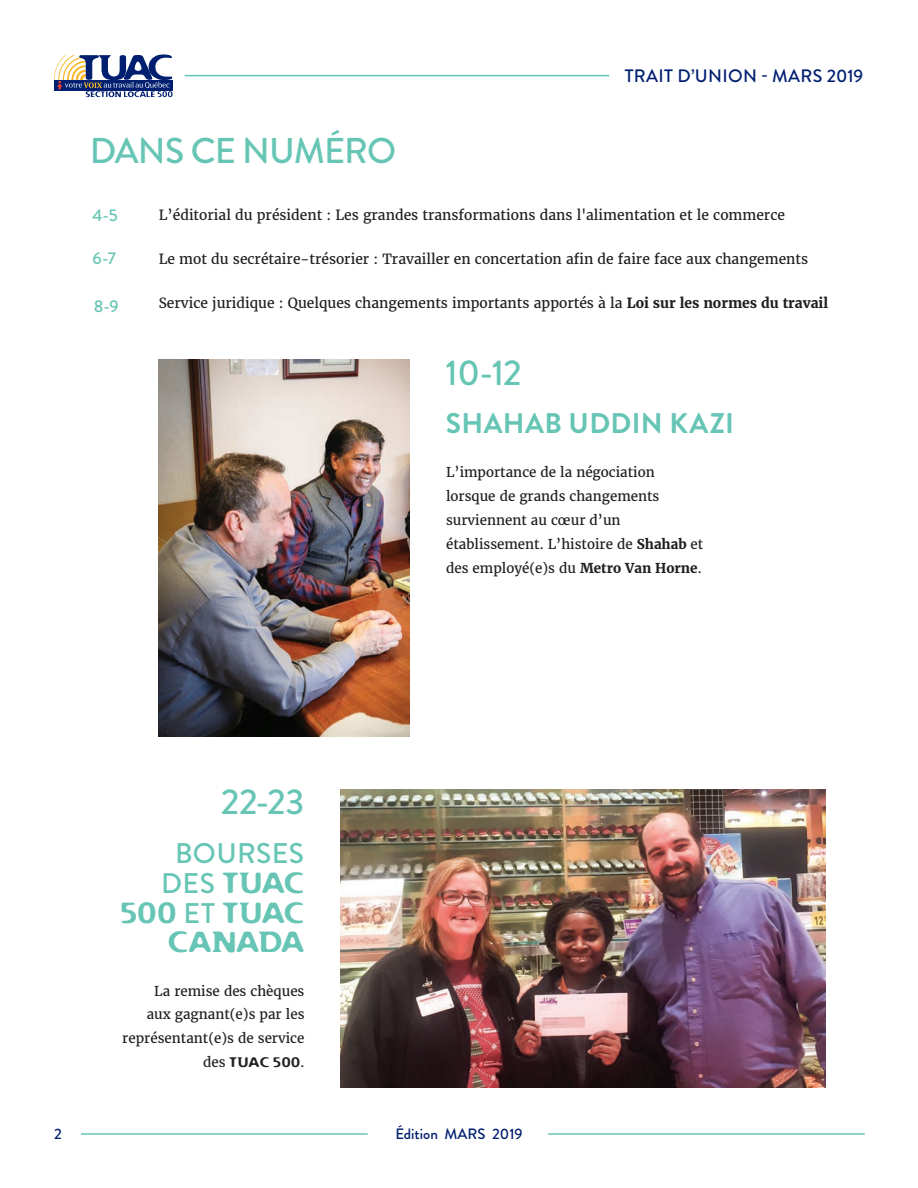
<style>
.page{position:relative;width:918px;height:1188px;background:#fff}
.page>*{position:absolute;margin:0;border:0;box-sizing:border-box;transform-origin:0 0}
.Titre_Article{font:500 35.85px "Brandon Grotesque";letter-spacing:-.025em;color:#66c5b4}
.Titre_Article-2{font:28.35px/29.8px "Flexure";letter-spacing:-.035em;color:#66c5b4;text-align:right}
.Titre_Article-3{font:700 28.35px "Brandon Grotesque";letter-spacing:.015em;color:#66c5b4}
.Header_de_page{font:500 18px "Brandon Grotesque";letter-spacing:.02em;color:#001f70}
.Titre_Article-4{font:500 16.95px "Brandon Grotesque";color:#66c5b4}
.Bas_de_page_édition{font:500 15px "Brandon Grotesque";color:#001f70}
.Numéro_en_bas_de_pag{font:500 15px "Brandon Grotesque";color:#001f70}
.Titre_Article-5{font:13.95px "Merriweather";color:#231f20}
.Texte{font:13.95px "Merriweather";color:#231f20}
.Texte-2{font:13.5px/23.9px "Merriweather";color:#231f20}
.s1{font-weight:700}
.s2{font-family:"Brandon Grotesque";font-weight:500}
.s3{font-family:"Flexure"}
</style>
<div class="page">
<img style="left:159px;top:359px;width:251px;height:377px">
<img style="left:340px;top:789px;width:485px;height:298px">
<hr style="left:185px;top:75px;width:424px;height:1px;background:#66c5b4">
<svg style="left:54px;top:54px;width:119px;height:43px"></svg>
<hr style="left:548px;top:1133px;width:317px;height:2px;background:#66c5b4">
<hr style="left:81px;top:1133px;width:287px;height:2px;background:#66c5b4">
<p class="Titre_Article" style="left:90px;top:126px;width:308px">DANS CE NUMÉRO</p>
<p class="Header_de_page" style="left:625px;top:64px;width:240px">TRAIT D’UNION - MARS 2019</p>
<p class="Titre_Article-4" style="left:93px;top:203px;width:27px">4-5</p>
<p class="Titre_Article-4" style="left:93px;top:246px;width:25px">6-7</p>
<p class="Titre_Article-4" style="left:94px;top:294px;width:26px">8-9</p>
<p class="Titre_Article-5" style="left:159px;top:206px;width:628px">L’éditorial du président : Les grandes transformations dans l'alimentation et le commerce</p>
<p class="Titre_Article-5" style="left:159px;top:250px;width:651px">Le mot du secrétaire-trésorier : Travailler en concertation afin de faire face aux changements</p>
<p class="Texte" style="left:159px;top:294px;width:671px">Service juridique : Quelques changements importants apportés à la <span class="s1">Loi sur les normes du travail</span></p>
<p class="Titre_Article" style="left:446px;top:347px;width:78px">10-12</p>
<p class="Titre_Article-3" style="left:446px;top:403px;width:290px">SHAHAB UDDIN KAZI</p>
<p class="Texte-2" style="left:446px;top:460px;width:259px">L’importance de la négociation lorsque de grands changements surviennent au cœur d’un établissement. L’histoire de <span class="s1">Shahab</span> et des employé(e)s du <span class="s1">Metro Van Horne</span>.</p>
<p class="Titre_Article" style="left:221px;top:777px;width:85px">22-23</p>
<p class="Titre_Article-2" style="left:120px;top:838px;width:186px"><span class="s2">BOURSES<br>DES</span> TUAC<br>500 <span class="s2">ET</span> TUAC<br>CANADA</p>
<p class="Texte-2" style="left:122px;top:979px;width:184px;text-align:right">La remise des chèques<br>aux gagnant(e)s par les représentant(e)s de service des <span class="s3">TUAC 500</span>.</p>
<p class="Numéro_en_bas_de_pag" style="left:54px;top:1124px;width:9px">2</p>
<p class="Bas_de_page_édition" style="left:395px;top:1123px;width:129px">Édition MARS 2019</p>
</div>
